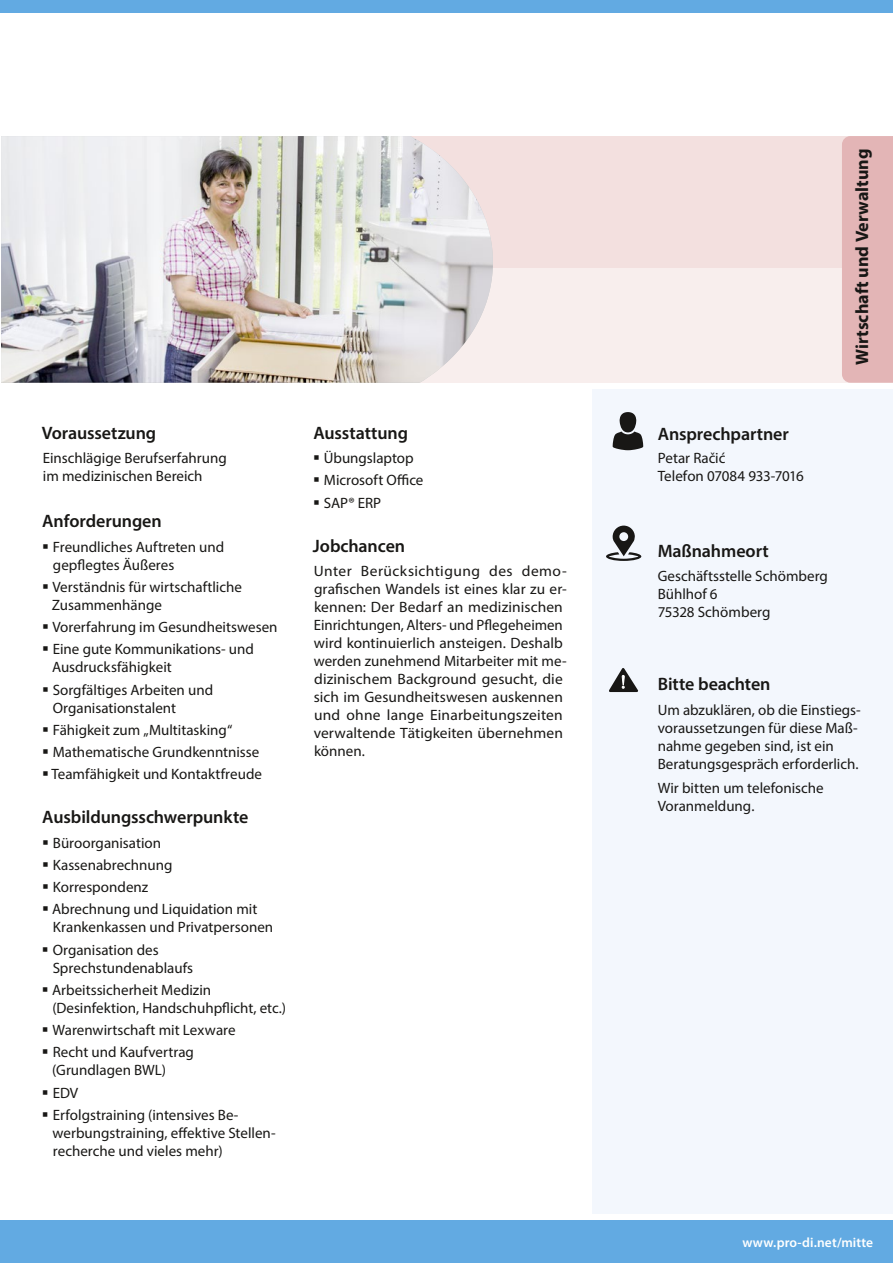
<style>
.page{position:relative;width:893px;height:1263px;background:#fff}
.page>*{position:absolute;margin:0;border:0;box-sizing:border-box;transform-origin:0 0}
.t1{font:600 18px "Myriad Pro";letter-spacing:-.005em;color:#181715}
.t2{font:700 18px "Myriad Pro";color:#181715}
.t3{font:15px/18px "Myriad Pro";color:#181715}
.t4{font:600 13.5px "Myriad Pro";letter-spacing:.005em;color:#fff}
</style>
<div class="page">
<div style="left:592px;top:389px;width:301px;height:825px;background:#f3f7fd"></div>
<div style="left:1px;top:136px;width:892px;height:247px;background:#f8eeed"></div>
<div style="left:1px;top:136px;width:892px;height:132px;background:#f3e0df"></div>
<img style="left:1px;top:136px;width:492px;height:247px">
<svg style="left:613px;top:412px;width:30px;height:38px"></svg>
<svg style="left:606px;top:526px;width:35px;height:35px"></svg>
<svg style="left:609px;top:668px;width:29px;height:24px"></svg>
<div style="left:0;top:0;width:893px;height:13px;background:#62aae2"></div>
<div style="left:0;top:1220px;width:893px;height:43px;background:#62aae2"></div>
<div style="left:842px;top:136px;width:51px;height:247px;background:#e3b5b6"></div>
<p class="t1" style="left:42px;top:421px;width:116px">Voraussetzung</p>
<p class="t3" style="left:43px;top:449px;width:185px">Einschlägige Berufserfahrung im medizinischen Bereich</p>
<p class="t1" style="left:42px;top:510px;width:121px">Anforderungen</p>
<p class="t3" style="left:53px;top:537px;width:173px">Freundliches Auftreten und gepflegtes Äußeres</p>
<p class="t3" style="left:52px;top:577px;width:192px">Verständnis für wirtschaftliche<br>Zusammenhänge</p>
<p class="t3" style="left:52px;top:616px;width:227px;line-height:22.2px">Vorerfahrung im Gesundheitswesen<br>Eine gute Kommunikations- und</p>
<p class="t3" style="left:52px;top:656px;width:163px;line-height:22.2px">Ausdrucksfähigkeit<br>Sorgfältiges Arbeiten und</p>
<p class="t3" style="left:51px;top:696px;width:212px;line-height:22.2px">Organisationstalent<br>Fähigkeit zum „Multitasking“<br>Mathematische Grundkenntnisse<br>Teamfähigkeit und Kontaktfreude</p>
<p class="t1" style="left:42px;top:806px;width:208px">Ausbildungsschwerpunkte</p>
<p class="t3" style="left:52px;top:831px;width:207px;line-height:22.2px">Büroorganisation<br>Kassenabrechnung<br>Korrespondenz<br>Abrechnung und Liquidation mit</p>
<p class="t3" style="left:53px;top:916px;width:222px;line-height:22.2px">Krankenkassen und Privatpersonen<br>Organisation des</p>
<p class="t3" style="left:52px;top:956px;width:161px;line-height:22.2px">Sprechstundenablaufs<br>Arbeitssicherheit Medizin</p>
<p class="t3" style="left:52px;top:996px;width:235px;line-height:22.2px">(Desinfektion, Handschuhpflicht, etc.)<br>Warenwirtschaft mit Lexware<br>Recht und Kaufvertrag</p>
<p class="t3" style="left:52px;top:1059px;width:188px;line-height:22.2px">(Grundlagen BWL)<br>EDV<br>Erfolgstraining (intensives Be-</p>
<p class="t3" style="left:53px;top:1123px;width:224px">werbungstraining, effektive Stellen&shy;recherche und vieles mehr)</p>
<p class="t1" style="left:313px;top:421px;width:96px">Ausstattung</p>
<p class="t3" style="left:324px;top:447px;width:101px;line-height:22.2px">Übungslaptop<br>Microsoft Office<br>SAP® ERP</p>
<p class="t1" style="left:313px;top:534px;width:94px">Jobchancen</p>
<p class="t3" style="left:314px;top:562px;width:255px">Unter Berücksichtigung des demo&shy;grafischen Wandels ist eines klar zu er&shy;kennen: Der Bedarf an medizinischen Einrichtungen, Alters- und Pflegeheimen wird kontinuierlich ansteigen. Deshalb werden zunehmend Mitarbeiter mit me&shy;dizinischem Background gesucht, die sich im Gesundheitswesen auskennen und ohne lange Einarbeitungszeiten verwaltende Tätigkeiten übernehmen können.</p>
<p class="t1" style="left:658px;top:423px;width:133px">Ansprechpartner</p>
<p class="t3" style="left:658px;top:449px;width:147px">Petar Račić<br>Telefon 07084 933-7016</p>
<p class="t1" style="left:658px;top:539px;width:113px">Maßnahmeort</p>
<p class="t3" style="left:658px;top:567px;width:172px">Geschäftsstelle Schömberg<br>Bühlhof 6<br>75328 Schömberg</p>
<p class="t2" style="left:850px;top:365px;width:218px;rotate:-90deg">Wirtschaft und Verwaltung</p>
<p class="t1" style="left:658px;top:673px;width:114px">Bitte beachten</p>
<p class="t3" style="left:658px;top:700px;width:205px">Um abzuklären, ob die Einstiegs&shy;voraussetzungen für diese Maß&shy;nahme gegeben sind, ist ein<br>Beratungsgespräch erforderlich.</p>
<p class="t3" style="left:658px;top:779px;width:168px">Wir bitten um telefonische<br>Voranmeldung.</p>
<p class="t4" style="left:742px;top:1234px;width:132px">www.pro-di.net/mitte</p>
</div>
